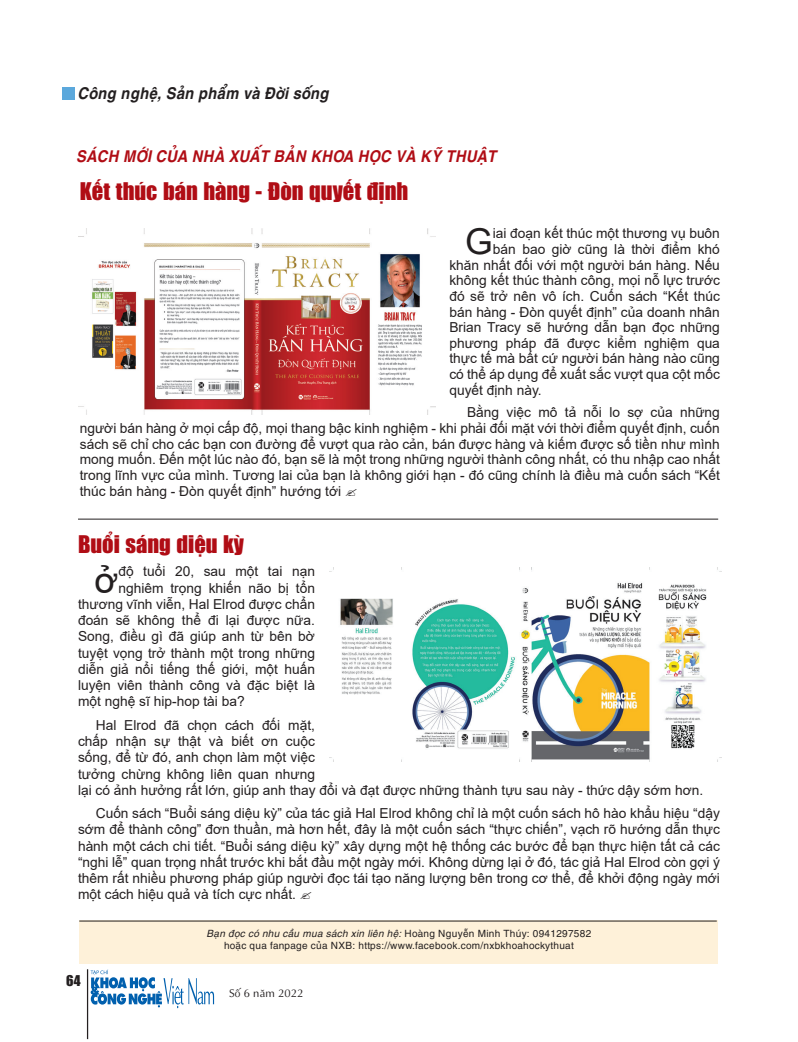
<style>
.page{position:relative;width:798px;height:1042px;background:#fff}
.page>*{position:absolute;margin:0;border:0;box-sizing:border-box;transform-origin:0 0}
.t1{font:36.5px "Arial";color:#231f20}
.t2{font:35.62px "Arial";color:#231f20}
.t3{font:22.5px "UTM Impact";color:#b00d15}
.t4{font:italic 700 16.25px "UTM Helve";color:#b00d15;scale:.9 1}
.t5{font:italic 700 16.25px "UTM Helve";color:#231f20;scale:.9 1}
.t6{font:13.75px/16.2px "Arial";color:#231f20;text-align:justify}
.t7{font:13.75px "UTM Impact";color:#231f20}
.t8{font:11.25px "UTM Aptima";color:#231f20}
.t9{font:10px/12px "UTM Helve";color:#231f20;text-align:center}
.s1{font-style:italic}
</style>
<div class="page">
<hr style="left:87px;top:969px;width:1px;height:70px;background:#231f20">
<svg style="left:91px;top:969px;width:123px;height:39px"></svg>
<div style="left:62px;top:88px;width:12px;height:12px;background:#5ba8dc"></div>
<img style="left:78px;top:229px;width:357px;height:186px">
<img style="left:329px;top:567px;width:392px;height:195px">
<div style="left:79px;top:920px;width:638px;height:44px;background:#fef1d9"></div>
<hr style="left:79px;top:921px;width:637px;height:1px;background:#231f20">
<hr style="left:78px;top:519px;width:640px;height:1px;background:#231f20">
<p class="t5" style="left:78px;top:80px;width:281px">CÔNG NGHỆ, SẢN PHẨM VÀ ĐỜI SỐNG</p>
<p class="t4" style="left:76px;top:143px;width:468px">SÁCH MỚI CỦA NHÀ XUẤT BẢN KHOA HỌC VÀ KỸ THUẬT</p>
<h3 class="t3" style="left:80px;top:175px;width:330px">Kết thúc bán hàng - Đòn quyết định</h3>
<h2 class="t2" style="left:465px;top:217px;width:29px">G</h2>
<p class="t6" style="left:492px;top:225px;width:228px">iai đoạn kết thúc một thương vụ buôn</p>
<p class="t6" style="left:492px;top:241px;width:228px">bán bao giờ cũng là thời điểm khó</p>
<p class="t6" style="left:449px;top:257px;width:272px">khăn nhất đối với một người bán hàng. Nếu</p>
<p class="t6" style="left:449px;top:272px;width:272px">không kết thúc thành công, mọi nỗ lực trước</p>
<p class="t6" style="left:449px;top:288px;width:272px">đó sẽ trở nên vô ích. Cuốn sách “Kết thúc</p>
<p class="t6" style="left:449px;top:303px;width:272px">bán hàng - Đòn quyết định” của doanh nhân</p>
<p class="t6" style="left:449px;top:319px;width:272px">Brian Tracy sẽ hướng dẫn bạn đọc những</p>
<p class="t6" style="left:449px;top:335px;width:272px">phương pháp đã được kiểm nghiệm qua</p>
<p class="t6" style="left:449px;top:350px;width:272px">thực tế mà bất cứ người bán hàng nào cũng</p>
<p class="t6" style="left:449px;top:366px;width:272px">có thể áp dụng để xuất sắc vượt qua cột mốc</p>
<p class="t6" style="left:449px;top:382px;width:94px">quyết định này.</p>
<p class="t6" style="left:80px;top:405px;width:641px;line-height:15.6px;text-indent:387px">Bằng việc mô tả nỗi lo sợ của những người bán hàng ở mọi cấp độ, mọi thang bậc kinh nghiệm - khi phải đối mặt với thời điểm quyết định, cuốn sách sẽ chỉ cho các bạn con đường để vượt qua rào cản, bán được hàng và kiếm được số tiền như mình mong muốn. Đến một lúc nào đó, bạn sẽ là một trong những người thành công nhất, có thu nhập cao nhất trong lĩnh vực của mình. Tương lai của bạn là không giới hạn - đó cũng chính là điều mà cuốn sách “Kết thúc bán hàng - Đòn quyết định” hướng tới</p>
<h3 class="t3" style="left:78px;top:528px;width:167px">Buổi sáng diệu kỳ</h3>
<h1 class="t1" style="left:94px;top:555px;width:25px">ở</h1>
<p class="t6" style="left:118px;top:563px;width:198px">độ tuổi 20, sau một tai nạn</p>
<p class="t6" style="left:118px;top:579px;width:198px">nghiêm trọng khiến não bị tổn</p>
<p class="t6" style="left:78px;top:596px;width:238px">thương vĩnh viễn, Hal Elrod được chẩn</p>
<p class="t6" style="left:78px;top:612px;width:238px">đoán sẽ không thể đi lại được nữa.</p>
<p class="t6" style="left:78px;top:628px;width:238px">Song, điều gì đã giúp anh từ bên bờ</p>
<p class="t6" style="left:78px;top:644px;width:238px">tuyệt vọng trở thành một trong những</p>
<p class="t6" style="left:78px;top:661px;width:238px">diễn giả nổi tiếng thế giới, một huấn</p>
<p class="t6" style="left:78px;top:677px;width:238px">luyện viên thành công và đặc biệt là</p>
<p class="t6" style="left:78px;top:693px;width:168px">một nghệ sĩ hip-hop tài ba?</p>
<p class="t6" style="left:78px;top:717px;width:626px;text-align:left;text-indent:18px">Hal Elrod đã chọn cách đối mặt,<br>chấp nhận sự thật và biết ơn cuộc<br>sống, để từ đó, anh chọn làm một việc<br>tưởng chừng không liên quan nhưng<br>lại có ảnh hưởng rất lớn, giúp anh thay đổi và đạt được những thành tựu sau này - thức dậy sớm hơn.</p>
<p class="t6" style="left:78px;top:805px;width:643px;text-indent:18px">Cuốn sách “Buổi sáng diệu kỳ” của tác giả Hal Elrod không chỉ là một cuốn sách hô hào khẩu hiệu “dậy sớm để thành công” đơn thuần, mà hơn hết, đây là một cuốn sách “thực chiến”, vạch rõ hướng dẫn thực hành một cách chi tiết. “Buổi sáng diệu kỳ” xây dựng một hệ thống các bước để bạn thực hiện tất cả các “nghi lễ” quan trọng nhất trước khi bắt đầu một ngày mới. Không dừng lại ở đó, tác giả Hal Elrod còn gợi ý thêm rất nhiều phương pháp giúp người đọc tái tạo năng lượng bên trong cơ thể, để khởi động ngày mới một cách hiệu quả và tích cực nhất.</p>
<p class="t7" style="left:66px;top:970px;width:16px">64</p>
<p class="t9" style="left:206px;top:926px;width:386px"><span class="s1">Bạn đọc có nhu cầu mua sách xin liên hệ:</span> Hoàng Nguyễn Minh Thúy: 0941297582 hoặc qua fanpage của NXB: https://www.facebook.com/nxbkhoahockythuat</p>
<p class="t8" style="left:229px;top:985px;width:76px">Số 6 năm 2022</p>
</div>
